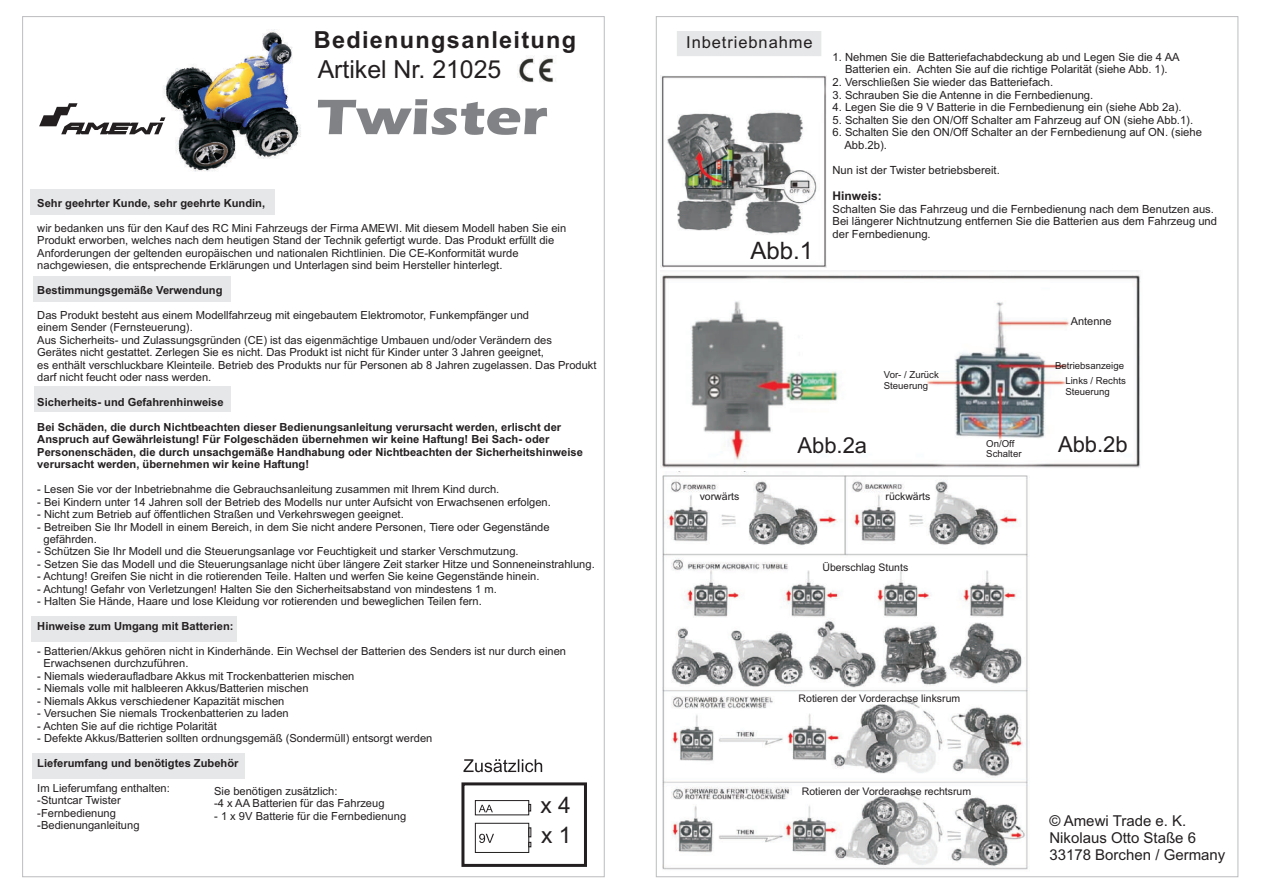
<style>
.page{position:relative;width:1263px;height:893px;background:#fff}
.page>*{position:absolute;margin:0;border:0;box-sizing:border-box;transform-origin:0 0}
.t1{font:700 51.6px "Eras ITC";color:#808285;scale:1.18 1}
.t2{font:24.9px "Arial";color:#231f20}
.t3{font:24px "Arial";color:#231f20}
.t4{font:700 23.55px "Arial";letter-spacing:.055em;color:#231f20}
.t5{font:22.65px/30.3px "Arial";color:#231f20}
.t6{font:22.05px "Arial";color:#231f20}
.t7{font:16.5px "Arial";letter-spacing:.055em;color:#231f20}
.t8{font:15px/16.8px "Arial";color:#231f20}
.t9{font:700 12px "Arial";color:#231f20}
.t10{font:11.25px/12.6px "Arial";color:#231f20}
.t11{font:11.1px/12.5px "Arial";color:#231f20}
.t12{font:700 11.1px/12.5px "Arial";color:#231f20}
.t13{font:10.95px "Arial";color:#231f20}
.t14{font:10.5px "Arial";color:#231f20}
.t15{font:9.6px/10.8px "Arial";color:#231f20}
</style>
<div class="page">
<div style="left:31px;top:190px;width:244px;height:25px;background:#e6e7e9"></div>
<div style="left:33px;top:277px;width:197px;height:25px;background:#e6e7e9"></div>
<div style="left:34px;top:387px;width:196px;height:25px;background:#e6e7e9"></div>
<div style="left:32px;top:617px;width:205px;height:25px;background:#e6e7e9"></div>
<div style="left:32px;top:754px;width:213px;height:25px;background:#e6e7e9"></div>
<div style="left:677px;top:31px;width:144px;height:25px;background:#e6e7e9"></div>
<img style="left:517px;top:56px;width:37px;height:26px">
<img style="left:163px;top:29px;width:138px;height:143px">
<svg style="left:39px;top:103px;width:126px;height:31px"></svg>
<img style="left:661px;top:270px;width:479px;height:198px">
<img style="left:661px;top:76px;width:166px;height:192px">
<img style="left:662px;top:471px;width:366px;height:399px">
<div style="left:475px;top:800px;width:54px;height:15px;border:1px solid #231f20"></div>
<svg style="left:529px;top:804px;width:2px;height:7px"></svg>
<svg style="left:479px;top:805px;width:14px;height:7px"></svg>
<div style="left:475px;top:823px;width:54px;height:30px;border:1px solid #231f20"></div>
<svg style="left:529px;top:828px;width:2px;height:19px"></svg>
<svg style="left:479px;top:834px;width:15px;height:9px"></svg>
<div style="left:461px;top:782px;width:126px;height:85px;border:3px solid #231f20"></div>
<svg style="left:463px;top:759px;width:79px;height:13px"></svg>
<h3 class="t4" style="left:314px;top:31px;width:264px">Bedienungsanleitung</h3>
<h2 class="t2" style="left:318px;top:60px;width:185px">Artikel Nr. 21025</h2>
<h1 class="t1" style="left:317px;top:98px;width:197px">Twister</h1>
<p class="t12" style="left:37px;top:198px;width:229px">Sehr geehrter Kunde, sehr geehrte Kundin,</p>
<p class="t11" style="left:37px;top:223px;width:530px">wir bedanken uns für den Kauf des RC Mini Fahrzeugs der Firma AMEWI. Mit diesem Modell haben Sie ein Produkt erworben, welches nach dem heutigen Stand der Technik gefertigt wurde. Das Produkt erfüllt die Anforderungen der geltenden europäischen und nationalen Richtlinien. Die CE-Konformität wurde nachgewiesen, die entsprechende Erklärungen und Unterlagen sind beim Hersteller hinterlegt.</p>
<p class="t12" style="left:37px;top:285px;width:187px">Bestimmungsgemäße Verwendung</p>
<p class="t11" style="left:37px;top:310px;width:561px">Das Produkt besteht aus einem Modellfahrzeug mit eingebautem Elektromotor, Funkempfänger und<br>einem Sender (Fernsteuerung).<br>Aus Sicherheits- und Zulassungsgründen (CE) ist das eigenmächtige Umbauen und/oder Verändern des<br>Gerätes nicht gestattet. Zerlegen Sie es nicht. Das Produkt ist nicht für Kinder unter 3 Jahren geeignet,<br>es enthält verschluckbare Kleinteile. Betrieb des Produkts nur für Personen ab 8 Jahren zugelassen. Das Produkt darf nicht feucht oder nass werden.</p>
<p class="t12" style="left:37px;top:397px;width:188px">Sicherheits- und Gefahrenhinweise</p>
<p class="t12" style="left:37px;top:422px;width:547px">Bei Schäden, die durch Nichtbeachten dieser Bedienungsanleitung verursacht werden, erlischt der Anspruch auf Gewährleistung! Für Folgeschäden übernehmen wir keine Haftung! Bei Sach- oder Personenschäden, die durch unsachgemäße Handhabung oder Nichtbeachten der Sicherheitshinweise verursacht werden, übernehmen wir keine Haftung!</p>
<p class="t11" style="left:37px;top:484px;width:463px">- Lesen Sie vor der Inbetriebnahme die Gebrauchsanleitung zusammen mit Ihrem Kind durch.</p>
<p class="t11" style="left:37px;top:496px;width:515px">- Bei Kindern unter 14 Jahren soll der Betrieb des Modells nur unter Aufsicht von Erwachsenen erfolgen.</p>
<p class="t11" style="left:37px;top:509px;width:368px">- Nicht zum Betrieb auf öffentlichen Straßen und Verkehrswegen geeignet.</p>
<p class="t11" style="left:44px;top:521px;width:508px;text-indent:-6px">- Betreiben Sie Ihr Modell in einem Bereich, in dem Sie nicht andere Personen, Tiere oder Gegenstände gefährden.</p>
<p class="t11" style="left:37px;top:546px;width:483px">- Schützen Sie Ihr Modell und die Steuerungsanlage vor Feuchtigkeit und starker Verschmutzung.</p>
<p class="t11" style="left:37px;top:559px;width:559px">- Setzen Sie das Modell und die Steuerungsanlage nicht über längere Zeit starker Hitze und Sonneneinstrahlung.</p>
<p class="t11" style="left:37px;top:571px;width:504px">- Achtung! Greifen Sie nicht in die rotierenden Teile. Halten und werfen Sie keine Gegenstände hinein.</p>
<p class="t11" style="left:37px;top:584px;width:461px">- Achtung! Gefahr von Verletzungen! Halten Sie den Sicherheitsabstand von mindestens 1 m.</p>
<p class="t11" style="left:37px;top:596px;width:446px">- Halten Sie Hände, Haare und lose Kleidung vor rotierenden und beweglichen Teilen fern.</p>
<p class="t12" style="left:37px;top:621px;width:198px">Hinweise zum Umgang mit Batterien:</p>
<p class="t11" style="left:44px;top:646px;width:524px;text-indent:-6px">- Batterien/Akkus gehören nicht in Kinderhände. Ein Wechsel der Batterien des Senders ist nur durch einen<br>Erwachsenen durchzuführen.</p>
<p class="t11" style="left:37px;top:671px;width:319px">- Niemals wiederaufladbare Akkus mit Trockenbatterien mischen</p>
<p class="t11" style="left:37px;top:683px;width:273px">- Niemals volle mit halbleeren Akkus/Batterien mischen</p>
<p class="t11" style="left:37px;top:696px;width:249px">- Niemals Akkus verschiedener Kapazität mischen</p>
<p class="t11" style="left:37px;top:708px;width:253px">- Versuchen Sie niemals Trockenbatterien zu laden</p>
<p class="t11" style="left:37px;top:721px;width:181px">- Achten Sie auf die richtige Polarität</p>
<p class="t11" style="left:37px;top:733px;width:397px">- Defekte Akkus/Batterien sollten ordnungsgemäß (Sondermüll) entsorgt werden</p>
<p class="t12" style="left:37px;top:758px;width:203px">Lieferumfang und benötigtes Zubehör</p>
<p class="t11" style="left:37px;top:783px;width:134px">Im Lieferumfang enthalten: -Stuntcar Twister -Fernbedienung -Bedienunganleitung</p>
<p class="t11" style="left:214px;top:786px;width:172px">Sie benötigen zusätzlich:<br>-4 x AA Batterien für das Fahrzeug</p>
<p class="t11" style="left:214px;top:810px;width:193px">- 1 x 9V Batterie für die Fernbedienung</p>
<h3 class="t5" style="left:541px;top:792px;width:32px">x 4 x 1</h3>
<h3 class="t7" style="left:686px;top:36px;width:128px">Inbetriebnahme</h3>
<h3 class="t3" style="left:750px;top:242px;width:64px">Abb.1</h3>
<p class="t10" style="left:832px;top:52px;width:349px;text-align:center">1. Nehmen Sie die Batteriefachabdeckung ab und Legen Sie die 4 AA<br>Batterien ein. Achten Sie auf die richtige Polarität (siehe Abb. 1).</p>
<p class="t10" style="left:832px;top:77px;width:222px">2. Verschließen Sie wieder das Batteriefach.</p>
<p class="t10" style="left:832px;top:89px;width:262px">3. Schrauben Sie die Antenne in die Fernbedienung.</p>
<p class="t10" style="left:832px;top:102px;width:350px">4. Legen Sie die 9 V Batterie in die Fernbedienung ein (siehe Abb 2a).</p>
<p class="t10" style="left:832px;top:114px;width:362px">5. Schalten Sie den ON/Off Schalter am Fahrzeug auf ON (siehe Abb.1).</p>
<p class="t10" style="left:844px;top:127px;width:359px;text-indent:-12px">6. Schalten Sie den ON/Off Schalter an der Fernbedienung auf ON. (siehe<br>Abb.2b).</p>
<p class="t10" style="left:832px;top:165px;width:169px">Nun ist der Twister betriebsbereit.</p>
<p class="t9" style="left:832px;top:191px;width:51px">Hinweis:</p>
<p class="t10" style="left:832px;top:203px;width:386px">Schalten Sie das Fahrzeug und die Fernbedienung nach dem Benutzen aus.<br>Bei längerer Nichtnutzung entfernen Sie die Batterien aus dem Fahrzeug und der Fernbedienung.</p>
<p class="t15" style="left:884px;top:370px;width:57px">Vor- / Zurück<br>Steuerung</p>
<p class="t13" style="left:1071px;top:317px;width:42px">Antenne</p>
<p class="t15" style="left:1055px;top:359px;width:72px;line-height:15.1px;text-align:right">Betriebsanzeige<br>Links / Rechts</p>
<p class="t15" style="left:1065px;top:387px;width:46px">Steuerung</p>
<h3 class="t6" style="left:797px;top:437px;width:71px">Abb.2a</h3>
<h3 class="t6" style="left:1058px;top:436px;width:71px">Abb.2b</h3>
<p class="t15" style="left:986px;top:439px;width:37px">On/Off<br>Schalter</p>
<p class="t14" style="left:700px;top:492px;width:41px">vorwärts</p>
<p class="t14" style="left:885px;top:492px;width:46px">rückwärts</p>
<p class="t14" style="left:822px;top:563px;width:87px">Überschlag Stunts</p>
<p class="t14" style="left:799px;top:694px;width:163px">Rotieren der Vorderachse linksrum</p>
<p class="t14" style="left:802px;top:787px;width:171px">Rotieren der Vorderachse rechtsrum</p>
<h3 class="t8" style="left:1049px;top:814px;width:177px">© Amewi Trade e. K.<br>Nikolaus Otto Staße 6<br>33178 Borchen / Germany</h3>
</div>
